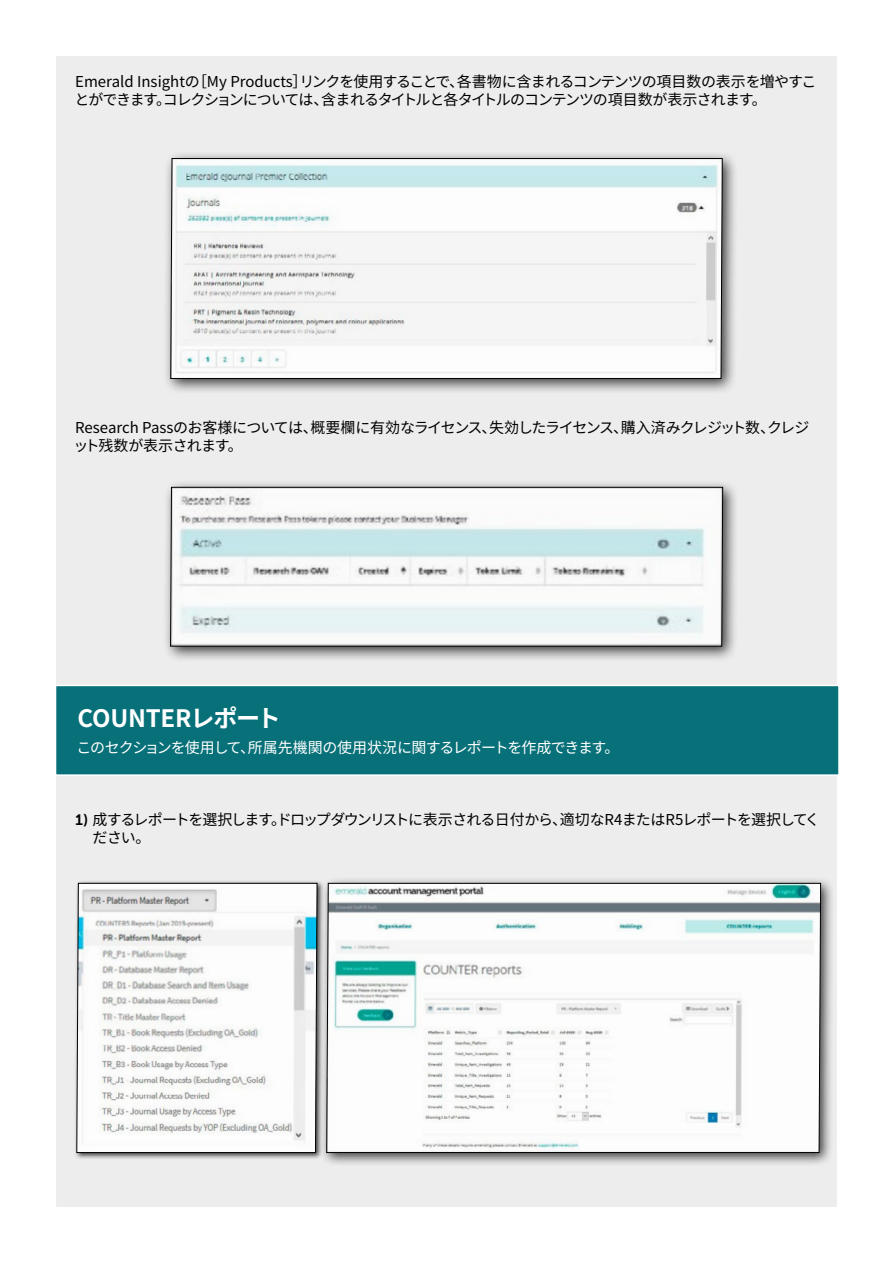
<style>
.page{position:relative;width:893px;height:1263px;background:#fff}
.page>*{position:absolute;margin:0;border:0;box-sizing:border-box;transform-origin:0 0}
.t1{font:700 24px "Source Han Sans CN";letter-spacing:-.025em;color:#fff}
.t2{font:15px/18px "Source Han Sans CN";letter-spacing:-.055em;color:#000}
.t3{font:15px "Source Han Sans CN";letter-spacing:-.055em;color:#fff}
.s1{font-family:"Museo 700"}
</style>
<div class="page">
<div style="left:54px;top:54px;width:785px;height:1155px;background:#ededed;border:2px solid #fff"></div>
<div style="left:320px;top:876px;width:515px;height:291px;background:#000;opacity:.75"></div>
<svg style="left:326px;top:883px;width:495px;height:270px"></svg>
<div style="left:163px;top:151px;width:576px;height:244px;background:#000;opacity:.75"></div>
<svg style="left:170px;top:158px;width:553px;height:221px"></svg>
<div style="left:163px;top:479px;width:576px;height:183px;background:#000;opacity:.75"></div>
<svg style="left:170px;top:487px;width:553px;height:159px"></svg>
<div style="left:56px;top:685px;width:783px;height:90px;background:#077078"></div>
<div style="left:55px;top:685px;width:785px;height:91px;border:2px solid #fff"></div>
<div style="left:73px;top:880px;width:251px;height:280px;background:#000;opacity:.75"></div>
<svg style="left:76px;top:883px;width:241px;height:270px"></svg>
<p class="t2" style="left:75px;top:73px;width:743px">Emerald Insightの［My Products］リンクを使用することで、各書物に含まれるコンテンツの項目数の表示を増やすことができます。コレクションについては、含まれるタイトルと各タイトルのコンテンツの項目数が表示されます。</p>
<p class="t2" style="left:74px;top:419px;width:737px">Research Passのお客様については、概要欄に有効なライセンス、失効したライセンス、購入済みクレジット数、クレジット残数が表示されます。</p>
<h1 class="t1" style="left:78px;top:704px;width:205px">COUNTERレポート</h1>
<p class="t3" style="left:76px;top:739px;width:545px">このセクションを使用して、所属先機関の使用状況に関するレポートを作成できます。</p>
<p class="t2" style="left:93px;top:811px;width:729px;text-indent:-17px"><span class="s1">1)</span> 成するレポートを選択します。ドロップダウンリストに表示される日付から、適切なR4またはR5レポートを選択してください。</p>
</div>
